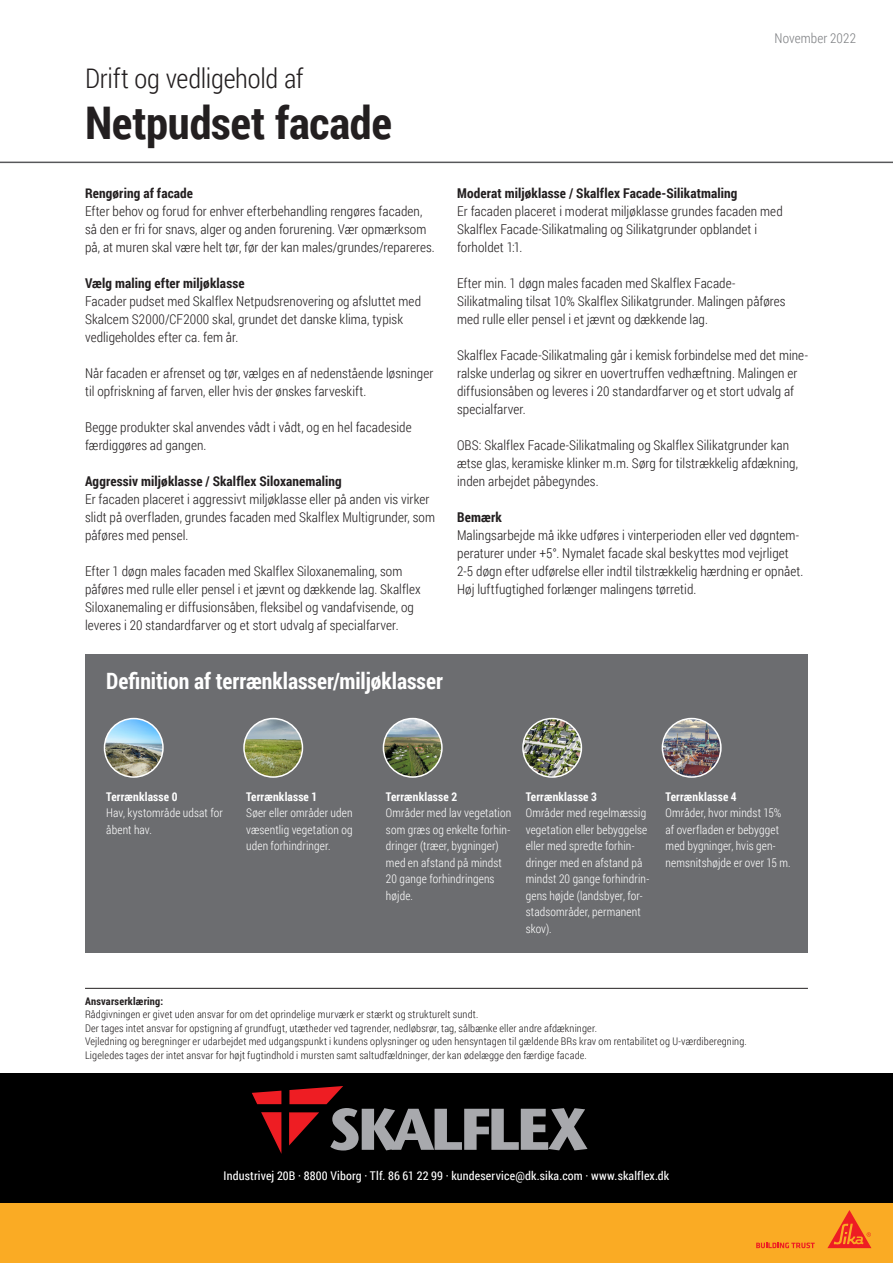
<style>
.page{position:relative;width:893px;height:1263px;background:#fff}
.page>*{position:absolute;margin:0;border:0;box-sizing:border-box;transform-origin:0 0}
.t1{font:700 45px "Roboto Condensed";letter-spacing:-.005em;color:#231f20}
.t2{font:300 27px "Roboto Condensed";letter-spacing:-.01em;color:#231f20}
.t3{font:700 22.5px "Roboto Condensed";letter-spacing:-.005em;color:#fff}
.Fed_brødtekst{font:300 13.5px/18px "Roboto Condensed";letter-spacing:.005em;color:#231f20}
.Fed_brødtekst-2{font:700 13.5px "Roboto Condensed";letter-spacing:.01em;color:#231f20}
.t4{font:300 13.5px "Roboto Condensed";letter-spacing:.005em;color:#808285}
.NY_Infobullit{font:300 12px/16.5px "Roboto Condensed";letter-spacing:.01em;color:#fff}
.t5{font:12px "Roboto Condensed";letter-spacing:.015em;color:#fff}
.NY_Infobullit-2{font:700 12px "Roboto Condensed";letter-spacing:.015em;color:#fff}
.t6{font:300 10.5px/13.5px "Roboto Condensed";letter-spacing:.015em;color:#231f20}
.t7{font:700 10.5px "Roboto Condensed";letter-spacing:.02em;color:#231f20}
</style>
<div class="page">
<hr style="left:0;top:162px;width:893px;height:1px;background:#57585a">
<div style="left:0;top:1073px;width:893px;height:135px;background:#000"></div>
<div style="left:0;top:1203px;width:893px;height:60px;background:#faab24"></div>
<svg style="left:252px;top:1091px;width:29px;height:13px"></svg>
<svg style="left:261px;top:1112px;width:20px;height:41px"></svg>
<svg style="left:289px;top:1086px;width:298px;height:64px"></svg>
<svg style="left:756px;top:1242px;width:59px;height:6px"></svg>
<svg style="left:827px;top:1210px;width:44px;height:38px"></svg>
<hr style="left:85px;top:988px;width:723px;height:1px;background:#231f20">
<div style="left:85px;top:655px;width:723px;height:298px;background:#6c6d70"></div>
<img style="left:104px;top:718px;width:59px;height:59px;border-radius:29px">
<div style="left:104px;top:718px;width:60px;height:60px;border:2px solid #fff;border-radius:50%"></div>
<img style="left:244px;top:718px;width:58px;height:59px;border-radius:29px">
<div style="left:243px;top:718px;width:60px;height:60px;border:2px solid #fff;border-radius:50%"></div>
<img style="left:383px;top:718px;width:59px;height:59px;border-radius:29px">
<div style="left:383px;top:718px;width:60px;height:60px;border:2px solid #fff;border-radius:50%"></div>
<img style="left:523px;top:718px;width:58px;height:59px;border-radius:29px">
<div style="left:522px;top:718px;width:60px;height:60px;border:2px solid #fff;border-radius:50%"></div>
<img style="left:662px;top:718px;width:59px;height:59px;border-radius:29px">
<div style="left:662px;top:718px;width:60px;height:60px;border:2px solid #fff;border-radius:50%"></div>
<p class="t2" style="left:85px;top:59px;width:220px">Drift og vedligehold af</p>
<p class="t1" style="left:85px;top:91px;width:308px">Netpudset facade</p>
<p class="t4" style="left:774px;top:28px;width:83px">November 2022</p>
<p class="Fed_brødtekst-2" style="left:85px;top:184px;width:110px">Rengøring af facade</p>
<p class="Fed_brødtekst" style="left:85px;top:202px;width:351px">Efter behov og forud for enhver efterbehandling rengøres facaden, så den er fri for snavs, alger og anden forurening. Vær opmærksom på, at muren skal være helt tør, før der kan males/grundes/repareres.</p>
<p class="Fed_brødtekst-2" style="left:85px;top:274px;width:161px">Vælg maling efter miljøklasse</p>
<p class="Fed_brødtekst" style="left:85px;top:292px;width:338px">Facader pudset med Skalflex Netpudsrenovering og afsluttet med<br>Skalcem S2000/CF2000 skal, grundet det danske klima, typisk vedligeholdes efter ca. fem år.</p>
<p class="Fed_brødtekst" style="left:85px;top:364px;width:350px">Når facaden er afrenset og tør, vælges en af nedenstående løsninger til opfriskning af farven, eller hvis der ønskes farveskift.</p>
<p class="Fed_brødtekst" style="left:85px;top:418px;width:328px">Begge produkter skal anvendes vådt i vådt, og en hel facadeside færdiggøres ad gangen.</p>
<p class="Fed_brødtekst-2" style="left:85px;top:472px;width:258px">Aggressiv miljøklasse / Skalflex Siloxanemaling</p>
<p class="Fed_brødtekst" style="left:85px;top:490px;width:352px">Er facaden placeret i aggressivt miljøklasse eller på anden vis virker slidt på overfladen, grundes facaden med Skalflex Multigrunder, som påføres med pensel.</p>
<p class="Fed_brødtekst" style="left:85px;top:562px;width:337px">Efter 1 døgn males facaden med Skalflex Siloxanemaling, som påføres med rulle eller pensel i et jævnt og dækkende lag. Skalflex Siloxanemaling er diffusionsåben, fleksibel og vandafvisende, og leveres i 20 standardfarver og et stort udvalg af specialfarver.</p>
<p class="Fed_brødtekst-2" style="left:457px;top:184px;width:282px">Moderat miljøklasse / Skalflex Facade-Silikatmaling</p>
<p class="Fed_brødtekst" style="left:457px;top:202px;width:327px">Er facaden placeret i moderat miljøklasse grundes facaden med<br>Skalflex Facade-Silikatmaling og Silikatgrunder opblandet i</p>
<p class="Fed_brødtekst" style="left:457px;top:238px;width:67px">forholdet 1:1.</p>
<p class="Fed_brødtekst" style="left:457px;top:274px;width:280px">Efter min. 1 døgn males facaden med Skalflex Facade-</p>
<p class="Fed_brødtekst" style="left:457px;top:292px;width:330px">Silikatmaling tilsat 10% Skalflex Silikatgrunder. Malingen påføres med rulle eller pensel i et jævnt og dækkende lag.</p>
<p class="Fed_brødtekst" style="left:457px;top:346px;width:352px">Skalflex Facade-Silikatmaling går i kemisk forbindelse med det mine-</p>
<p class="Fed_brødtekst" style="left:457px;top:364px;width:342px">ralske underlag og sikrer en uovertruffen vedhæftning. Malingen er diffusionsåben og leveres i 20 standardfarver og et stort udvalg af specialfarver.</p>
<p class="Fed_brødtekst" style="left:457px;top:436px;width:342px">OBS: Skalflex Facade-Silikatmaling og Skalflex Silikatgrunder kan ætse glas, keramiske klinker m.m. Sørg for tilstrækkelig afdækning, inden arbejdet påbegyndes.</p>
<p class="Fed_brødtekst-2" style="left:457px;top:508px;width:46px">Bemærk</p>
<p class="Fed_brødtekst" style="left:457px;top:526px;width:344px">Malingsarbejde må ikke udføres i vinterperioden eller ved døgntem&shy;peraturer under +5°. Nymalet facade skal beskyttes mod vejrliget</p>
<p class="Fed_brødtekst" style="left:457px;top:562px;width:348px">2-5 døgn efter udførelse eller indtil tilstrækkelig hærdning er opnået.<br>Høj luftfugtighed forlænger malingens tørretid.</p>
<p class="t3" style="left:106px;top:665px;width:338px">Definition af terrænklasser/miljøklasser</p>
<p class="NY_Infobullit-2" style="left:106px;top:788px;width:73px">Terrænklasse 0</p>
<p class="NY_Infobullit" style="left:106px;top:804px;width:118px">Hav, kystområde udsat for åbent hav.</p>
<p class="NY_Infobullit-2" style="left:246px;top:788px;width:73px">Terrænklasse 1</p>
<p class="NY_Infobullit" style="left:246px;top:804px;width:108px">Søer eller områder uden væsentlig vegetation og</p>
<p class="NY_Infobullit" style="left:246px;top:837px;width:86px">uden forhindringer.</p>
<p class="NY_Infobullit-2" style="left:386px;top:788px;width:73px">Terrænklasse 2</p>
<p class="NY_Infobullit" style="left:386px;top:804px;width:127px">Områder med lav vegetation som græs og enkelte forhin&shy;dringer (træer, bygninger) med en afstand på mindst<br>20 gange forhindringens højde.</p>
<p class="NY_Infobullit-2" style="left:526px;top:788px;width:73px">Terrænklasse 3</p>
<p class="NY_Infobullit" style="left:526px;top:804px;width:125px">Områder med regelmæssig vegetation eller bebyggelse eller med spredte forhin&shy;dringer med en afstand på mindst 20 gange forhindrin&shy;gens højde (landsbyer, for&shy;stadsområder, permanent skov).</p>
<p class="NY_Infobullit-2" style="left:666px;top:788px;width:73px">Terrænklasse 4</p>
<p class="NY_Infobullit" style="left:666px;top:804px;width:117px">Områder, hvor mindst 15%</p>
<p class="NY_Infobullit" style="left:666px;top:821px;width:127px">af overfladen er bebygget med bygninger, hvis gen&shy;nemsnitshøjde er over 15 m.</p>
<p class="t7" style="left:85px;top:994px;width:80px">Ansvarserklæring:</p>
<p class="t6" style="left:85px;top:1007px;width:663px">Rådgivningen er givet uden ansvar for om det oprindelige murværk er stærkt og strukturelt sundt.<br>Der tages intet ansvar for opstigning af grundfugt, utætheder ved tagrender, nedløbsrør, tag, sålbænke eller andre afdækninger.<br>Vejledning og beregninger er udarbejdet med udgangspunkt i kundens oplysninger og uden hensyntagen til gældende BRs krav om rentabilitet og U-værdiberegning.<br>Ligeledes tages der intet ansvar for højt fugtindhold i mursten samt saltudfældninger, der kan ødelægge den færdige facade.</p>
<p class="t5" style="left:224px;top:1167px;width:447px">Industrivej 20B · 8800 Viborg · Tlf. 86 61 22 99 · kundeservice@dk.sika.com · www.skalflex.dk</p>
<p class="t5" style="left:248px;top:1167px;width:397px">Industrivej 20B · 8800 Viborg · Tlf. 86 61 22 99 · mail@skalflex.dk · www.skalflex.dk</p>
</div>
